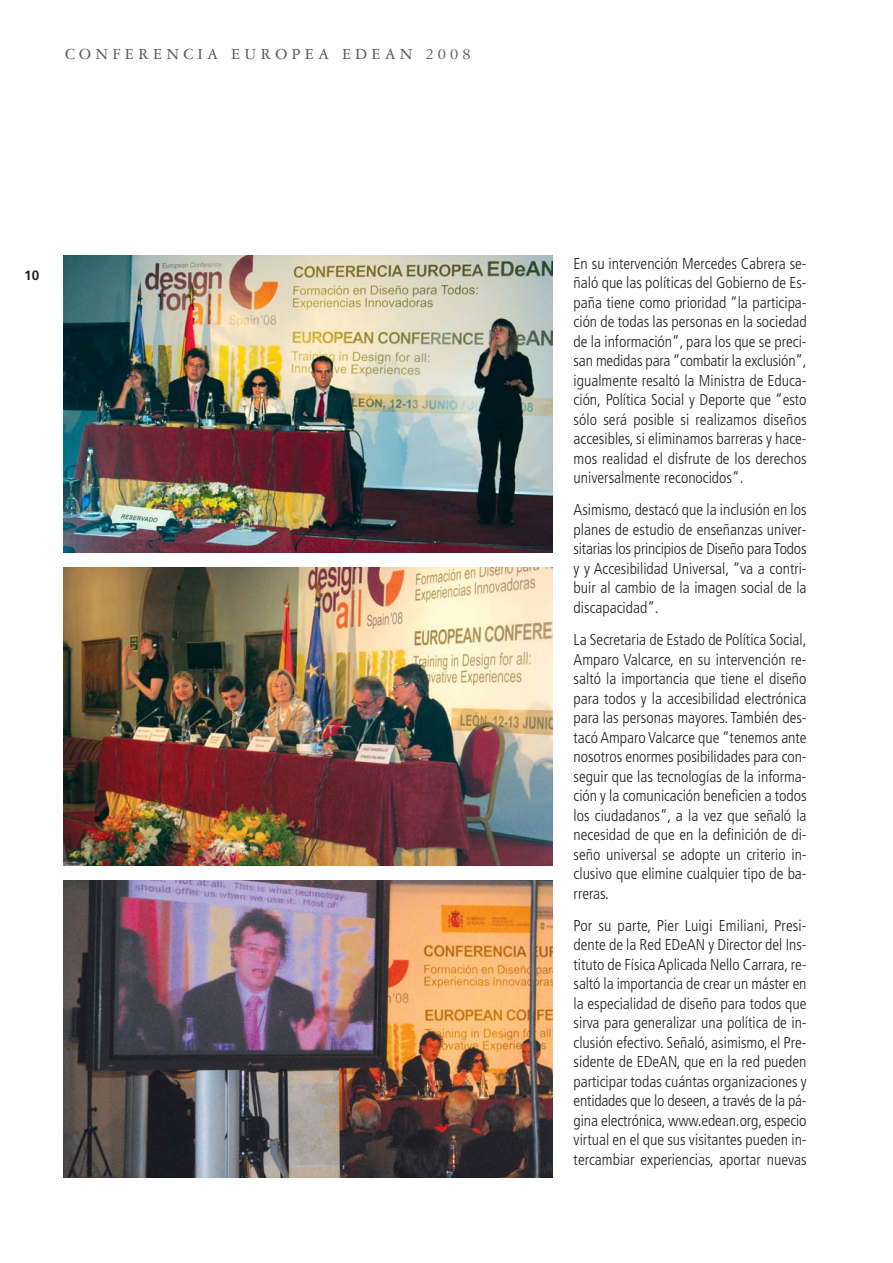
<style>
.page{position:relative;width:893px;height:1263px;background:#fff}
.page>*{position:absolute;margin:0;border:0;box-sizing:border-box;transform-origin:0 0}
.t1{font:16.5px "Garamond Three";letter-spacing:.25em;color:#58595b}
.t2{font:300 condensed 15.75px/19.5px "Frutiger";color:#231f20;text-align:justify}
.t3{font:700 13.5px "Frutiger";color:#231f20}
</style>
<div class="page">
<img style="left:64px;top:255px;width:489px;height:298px">
<img style="left:64px;top:568px;width:489px;height:297px">
<img style="left:64px;top:880px;width:489px;height:298px">
<p class="t1" style="left:65px;top:48px;width:407px">CONFERENCIA EUROPEA EDEAN 2008</p>
<p class="t3" style="left:24px;top:270px;width:17px">10</p>
<p class="t2" style="left:573px;top:255px;width:234px">En su intervención Mercedes Cabrera se&shy;ñaló que las políticas del Gobierno de Es&shy;paña tiene como prioridad “la participa&shy;ción de todas las personas en la sociedad de la información”, para los que se preci&shy;san medidas para “combatir la exclusión”, igualmente resaltó la Ministra de Educa&shy;ción, Política Social y Deporte que “esto sólo será posible si realizamos diseños accesibles, si eliminamos barreras y hace&shy;mos realidad el disfrute de los derechos universalmente reconocidos”.</p>
<p class="t2" style="left:573px;top:501px;width:234px">Asimismo, destacó que la inclusión en los planes de estudio de enseñanzas univer&shy;sitarias los principios de Diseño para Todos y y Accesibilidad Universal, “va a contri&shy;buir al cambio de la imagen social de la discapacidad”.</p>
<p class="t2" style="left:573px;top:631px;width:234px">La Secretaria de Estado de Política Social, Amparo Valcarce, en su intervención re&shy;saltó la importancia que tiene el diseño para todos y la accesibilidad electrónica para las personas mayores. También des&shy;tacó Amparo Valcarce que “tenemos ante nosotros enormes posibilidades para con&shy;seguir que las tecnologías de la informa&shy;ción y la comunicación beneficien a todos los ciudadanos”, a la vez que señaló la necesidad de que en la definición de di&shy;seño universal se adopte un criterio in&shy;clusivo que elimine cualquier tipo de ba&shy;rreras.</p>
<p class="t2" style="left:573px;top:917px;width:234px">Por su parte, Pier Luigi Emiliani, Presi&shy;dente de la Red EDeAN y Director del Ins&shy;tituto de Física Aplicada Nello Carrara, re&shy;saltó la importancia de crear un máster en la especialidad de diseño para todos que sirva para generalizar una política de in&shy;clusión efectivo. Señaló, asimismo, el Pre&shy;sidente de EDeAN, que en la red pueden participar todas cuántas organizaciones y entidades que lo deseen, a través de la pá&shy;gina electrónica, www.edean.org, especio virtual en el que sus visitantes pueden in&shy;tercambiar experiencias, aportar nuevas</p>
</div>
